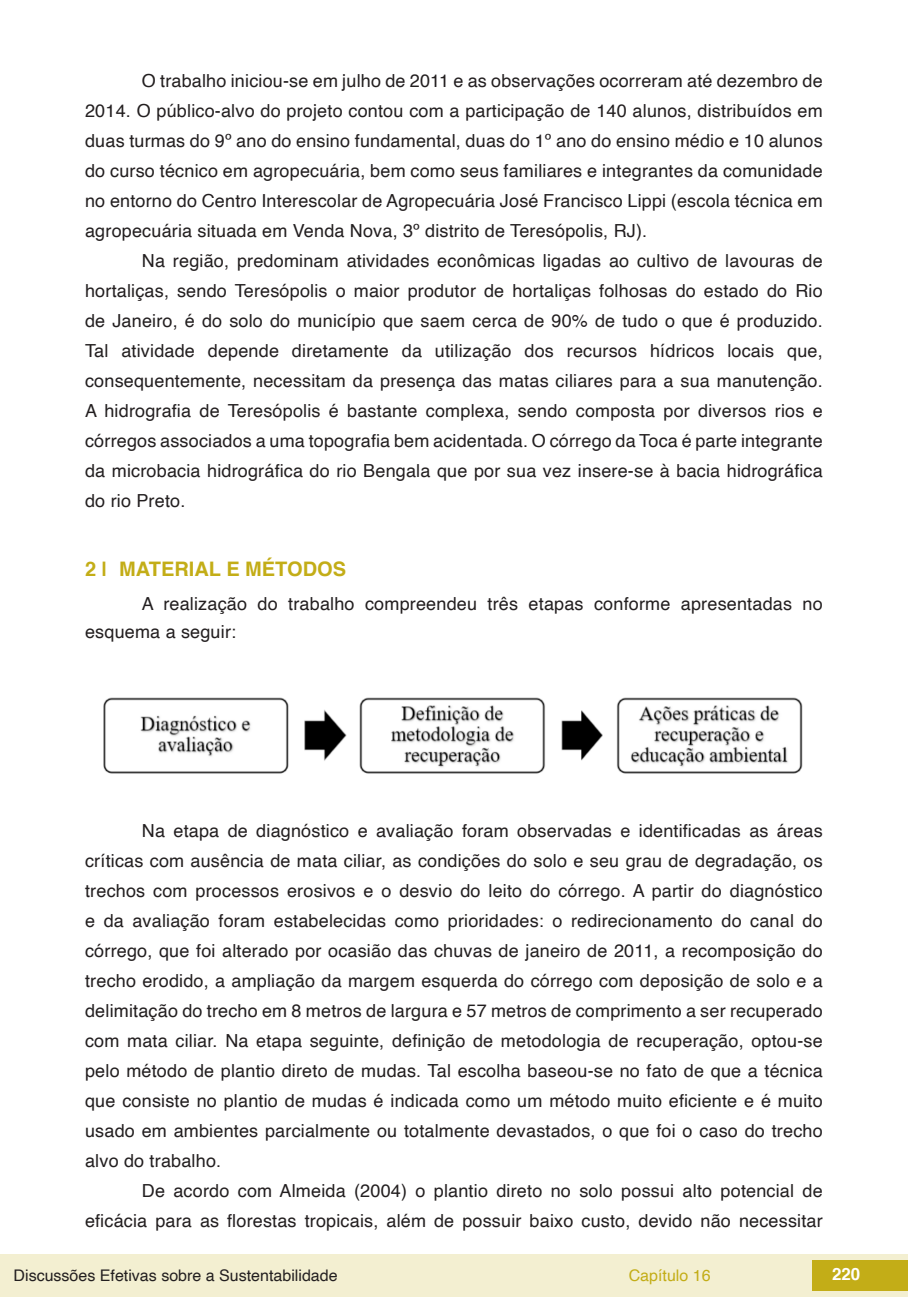
<style>
.page{position:relative;width:908px;height:1304px;background:#fff}
.page>*{position:absolute;margin:0;border:0;box-sizing:border-box;transform-origin:0 0}
.t1{font:700 20px "Helvetica";color:#c3ad17}
.txt{font:18px/30px "Helvetica";letter-spacing:.01em;color:#231f20;text-align:justify}
.t2{font:700 16.8px "Helvetica";color:#fff}
.t3{font:16px "Helvetica";color:#231f20}
.t4{font:16px "Helvetica";color:#c3ad17}
</style>
<div class="page">
<div style="left:0;top:1254px;width:906px;height:43px;background:#f3efd1"></div>
<div style="left:812px;top:1261px;width:95px;height:30px;background:#c3ad17"></div>
<img style="left:103px;top:697px;width:700px;height:77px">
<p class="txt" style="left:85px;top:66px;width:738px;text-indent:57px">O trabalho iniciou-se em julho de 2011 e as observações ocorreram até dezembro de 2014. O público-alvo do projeto contou com a participação de 140 alunos, distribuídos em duas turmas do 9º ano do ensino fundamental, duas do 1º ano do ensino médio e 10 alunos do curso técnico em agropecuária, bem como seus familiares e integrantes da comunidade no entorno do Centro Interescolar de Agropecuária José Francisco Lippi (escola técnica em agropecuária situada em Venda Nova, 3º distrito de Teresópolis, RJ).</p>
<p class="txt" style="left:85px;top:246px;width:738px;text-indent:57px">Na região, predominam atividades econômicas ligadas ao cultivo de lavouras de hortaliças, sendo Teresópolis o maior produtor de hortaliças folhosas do estado do Rio de Janeiro, é do solo do município que saem cerca de 90% de tudo o que é produzido.<br>Tal atividade depende diretamente da utilização dos recursos hídricos locais que, consequentemente, necessitam da presença das matas ciliares para a sua manutenção.<br>A hidrografia de Teresópolis é bastante complexa, sendo composta por diversos rios e córregos associados a uma topografia bem acidentada. O córrego da Toca é parte integrante da microbacia hidrográfica do rio Bengala que por sua vez insere-se à bacia hidrográfica do rio Preto.</p>
<p class="t1" style="left:85px;top:553px;width:262px">2 | MATERIAL E MÉTODOS</p>
<p class="txt" style="left:85px;top:590px;width:738px;line-height:28px;text-indent:57px">A realização do trabalho compreendeu três etapas conforme apresentadas no esquema a seguir:</p>
<p class="txt" style="left:85px;top:816px;width:738px;text-indent:57px">Na etapa de diagnóstico e avaliação foram observadas e identificadas as áreas críticas com ausência de mata ciliar, as condições do solo e seu grau de degradação, os trechos com processos erosivos e o desvio do leito do córrego. A partir do diagnóstico e da avaliação foram estabelecidas como prioridades: o redirecionamento do canal do córrego, que foi alterado por ocasião das chuvas de janeiro de 2011, a recomposição do trecho erodido, a ampliação da margem esquerda do córrego com deposição de solo e a delimitação do trecho em 8 metros de largura e 57 metros de comprimento a ser recuperado com mata ciliar. Na etapa seguinte, definição de metodologia de recuperação, optou-se pelo método de plantio direto de mudas. Tal escolha baseou-se no fato de que a técnica que consiste no plantio de mudas é indicada como um método muito eficiente e é muito usado em ambientes parcialmente ou totalmente devastados, o que foi o caso do trecho alvo do trabalho.</p>
<p class="txt" style="left:85px;top:1176px;width:738px;text-align:right">De acordo com Almeida (2004) o plantio direto no solo possui alto potencial de eficácia para as florestas tropicais, além de possuir baixo custo, devido não necessitar</p>
<p class="t3" style="left:14px;top:1263px;width:325px">Discussões Efetivas sobre a Sustentabilidade</p>
<p class="t4" style="left:628px;top:1263px;width:83px">Capítulo 16</p>
<p class="t2" style="left:831px;top:1261px;width:30px">220</p>
</div>
